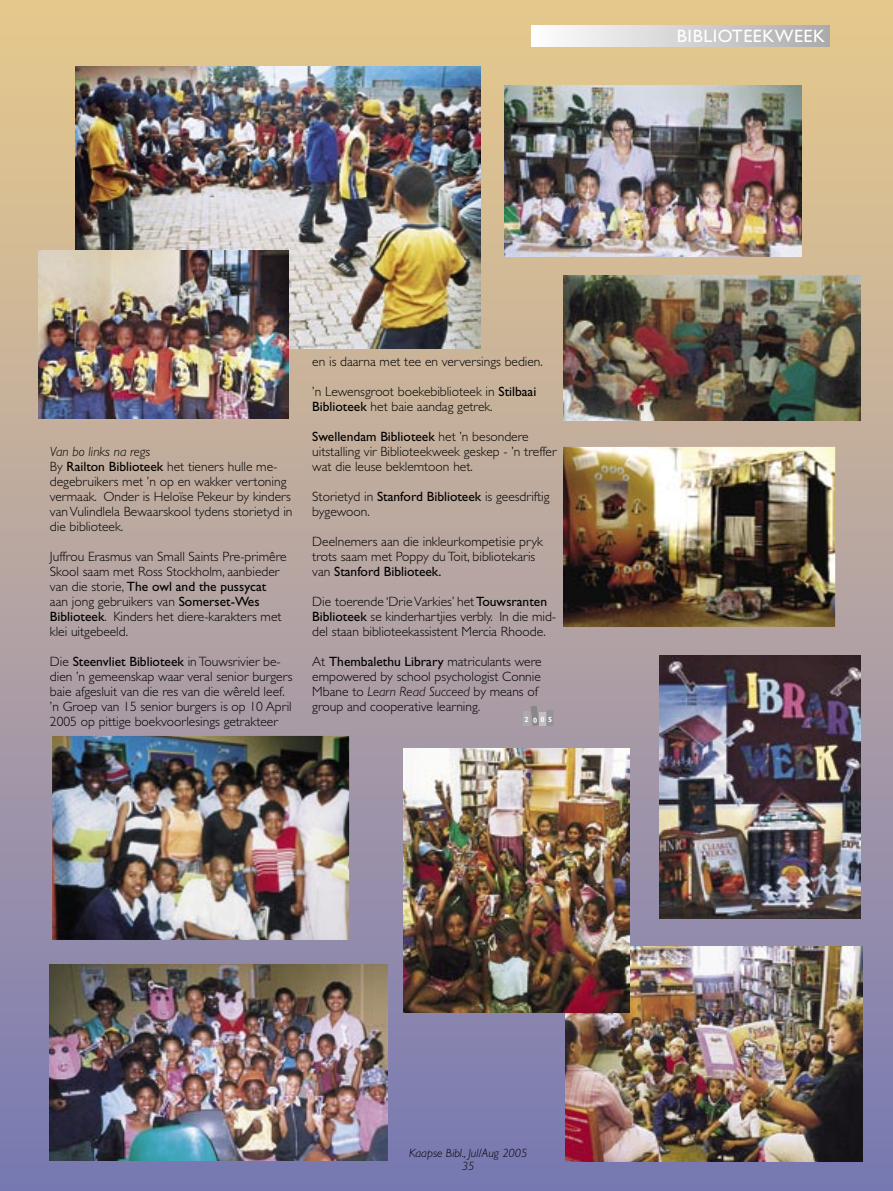
<style>
.page{position:relative;width:893px;height:1191px;background:#fff}
.page>*{position:absolute;margin:0;border:0;box-sizing:border-box;transform-origin:0 0}
.t1{font:18px "Gill Sans";letter-spacing:.03em;color:#fff}
.bd-flush{font:300 13.5px/15px "Gill Sans";color:#000}
.bd-flush-2{font:italic 300 13.5px "Gill Sans";color:#000}
.t2{font:italic 300 12px/13.5px "Gill Sans";color:#000;text-align:center}
.t3{font:700 7.5px "Gill Sans";color:#fff}
.s1{font-weight:400}
.s2{font-style:italic}
</style>
<div class="page">
<div style="left:0;top:0;width:893px;height:1191px;background:linear-gradient(to bottom,#e9ca8d,#7a79b3)"></div>
<div style="left:532px;top:26px;width:297px;height:20px;background:linear-gradient(to right,#fff,#ababab)"></div>
<img style="left:75px;top:67px;width:405px;height:281px">
<img style="left:39px;top:250px;width:249px;height:168px">
<img style="left:563px;top:276px;width:297px;height:145px">
<img style="left:50px;top:964px;width:337px;height:196px">
<img style="left:565px;top:947px;width:297px;height:214px">
<img style="left:403px;top:749px;width:226px;height:264px">
<img style="left:660px;top:655px;width:200px;height:263px">
<img style="left:505px;top:85px;width:297px;height:171px">
<div style="left:524px;top:711px;width:6px;height:15px;background:#aaa"></div>
<div style="left:540px;top:712px;width:6px;height:14px;background:#c0c0c0"></div>
<div style="left:547px;top:710px;width:6px;height:16px;background:#939393"></div>
<img style="left:52px;top:736px;width:297px;height:204px">
<img style="left:563px;top:447px;width:272px;height:180px">
<svg style="left:531px;top:705px;width:8px;height:21px"></svg>
<h1 class="t1" style="left:677px;top:26px;width:149px">BIBLIOTEEKWEEK</h1>
<p class="bd-flush-2" style="left:50px;top:444px;width:102px">Van bo links na regs</p>
<p class="bd-flush" style="left:50px;top:459px;width:244px">By <span class="s1">Railton Biblioteek</span> het tieners hulle me&shy;degebruikers met ’n op en wakker vertoning vermaak. Onder is Heloïse Pekeur by kinders van Vulindlela Bewaarskool tydens storietyd in die biblioteek.</p>
<p class="bd-flush" style="left:50px;top:549px;width:238px">Juffrou Erasmus van Small Saints Pre-primêre<br>Skool saam met Ross Stockholm, aanbieder van die storie, <span class="s1">The owl and the pussycat</span></p>
<p class="bd-flush" style="left:50px;top:594px;width:211px">aan jong gebruikers van <span class="s1">Somerset-Wes</span></p>
<p class="bd-flush" style="left:50px;top:609px;width:233px"><span class="s1">Biblioteek</span>. Kinders het diere-karakters met klei uitgebeeld.</p>
<p class="bd-flush" style="left:50px;top:654px;width:244px">Die <span class="s1">Steenvliet Biblioteek</span> in Touwsrivier be&shy;dien ’n gemeenskap waar veral senior burgers baie afgesluit van die res van die wêreld leef.</p>
<p class="bd-flush" style="left:50px;top:699px;width:243px">’n Groep van 15 senior burgers is op 10 April<br>2005 op pittige boekvoorlesings getrakteer</p>
<p class="bd-flush" style="left:312px;top:354px;width:232px">en is daarna met tee en verversings bedien.</p>
<p class="bd-flush" style="left:312px;top:384px;width:226px">’n Lewensgroot boekebiblioteek in <span class="s1">Stilbaai<br>Biblioteek</span> het baie aandag getrek.</p>
<p class="bd-flush" style="left:312px;top:429px;width:246px"><span class="s1">Swellendam Biblioteek</span> het ’n besondere uitstalling vir Biblioteekweek geskep - ’n treffer wat die leuse beklemtoon het.</p>
<p class="bd-flush" style="left:312px;top:489px;width:239px">Storietyd in <span class="s1">Stanford Biblioteek</span> is geesdriftig bygewoon.</p>
<p class="bd-flush" style="left:312px;top:534px;width:232px">Deelnemers aan die inkleurkompetisie pryk trots saam met Poppy du Toit, bibliotekaris van <span class="s1">Stanford Biblioteek.</span></p>
<p class="bd-flush" style="left:312px;top:594px;width:245px">Die toerende ‘Drie Varkies’ het <span class="s1">Touwsranten<br>Biblioteek</span> se kinderhartjies verbly. In die mid&shy;del staan biblioteekassistent Mercia Rhoode.</p>
<p class="bd-flush" style="left:312px;top:654px;width:231px">At <span class="s1">Thembalethu Library</span> matriculants were empowered by school psychologist Connie Mbane to <span class="s2">Learn Read Succeed</span> by means of group and cooperative learning.</p>
<p class="t3" style="left:524px;top:715px;width:6px">2</p>
<p class="t3" style="left:540px;top:715px;width:13px">0 5</p>
<p class="t2" style="left:409px;top:1146px;width:120px">Kaapse Bibl., Jul/Aug 2005<br>35</p>
</div>
